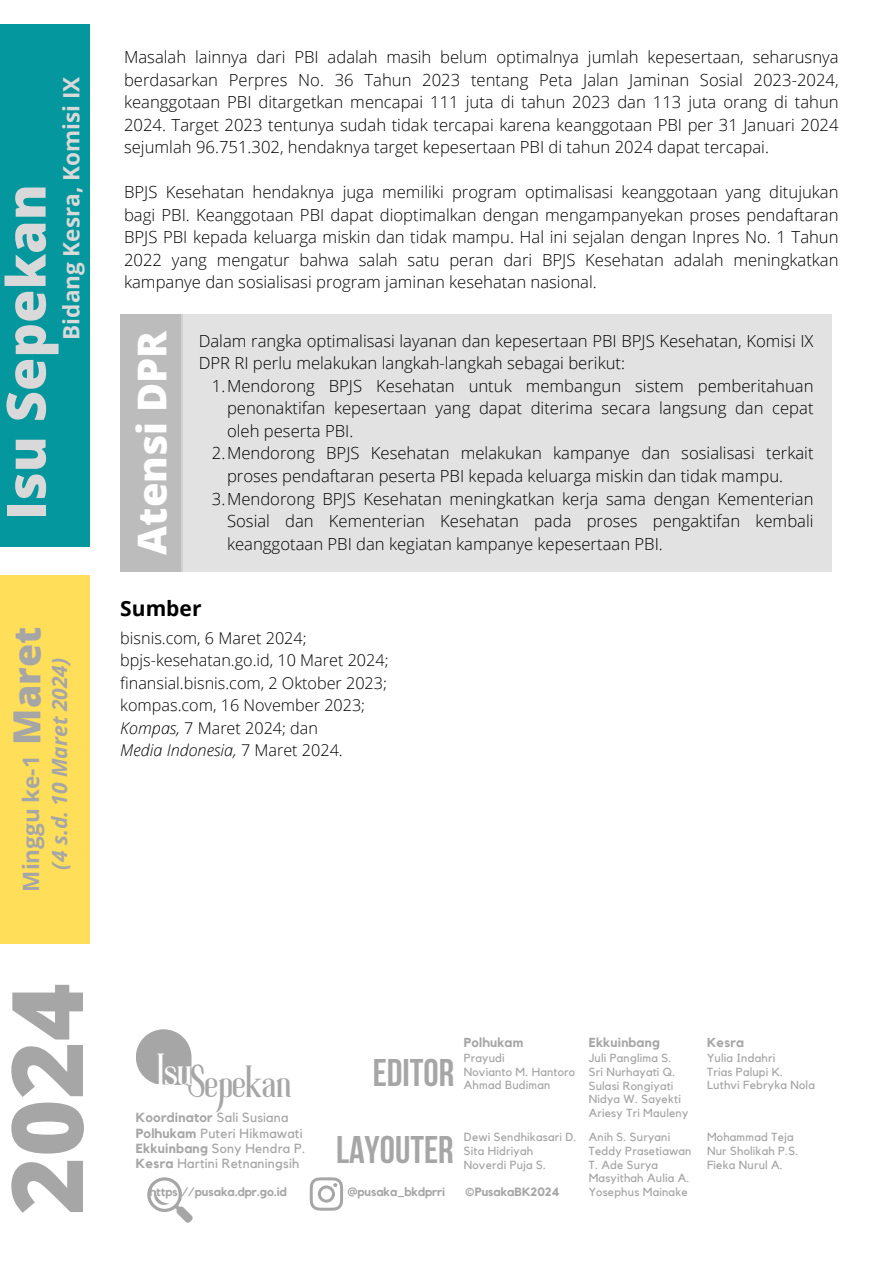
<style>
.page{position:relative;width:894px;height:1264px;background:#fff}
.page>*{position:absolute;margin:0;border:0;box-sizing:border-box;transform-origin:0 0}
.t1{font:800 98.85px "Open Sans";color:#a6a6a6}
.t2{font:800 54px "Open Sans";color:#d9d9d9}
.t3{font:40.65px "Roller Coaster";color:#a6a6a6}
.t4{font:800 39.75px "Open Sans";color:#fff}
.t5{font:700 38.4px "Bebas Neue";color:#a6a6a6}
.t6{font:800 37.5px "Open Sans";color:#a6a6a6}
.t7{font:700 22.5px "Open Sans";color:#d9d9d9}
.t8{font:700 22.5px "Open Sans";color:#a6a6a6}
.t9{font:italic 700 21px "Open Sans";color:#a6a6a6}
.t10{font:700 21px "Open Sans";color:#000}
.t11{font:300 16.65px/22.5px "Open Sans";color:#000;text-align:justify}
.t12{font:300 16.2px/22.5px "Open Sans";color:#000}
.t13{font:13.2px/15.5px "Kollektif";letter-spacing:.02em;color:#a6a6a6}
.t14{font:700 13.05px "Kollektif";letter-spacing:.02em;color:#a6a6a6}
.t15{font:700 12px "Kollektif";color:#a6a6a6}
.t16{font:11.7px/13.6px "Kollektif";letter-spacing:.02em;color:#a6a6a6}
.s1{font-style:italic}
.s2{font-weight:700}
</style>
<div class="page">
<div style="left:120px;top:314px;width:63px;height:257px;background:#bcbcbc"></div>
<div style="left:181px;top:314px;width:649px;height:257px;background:#e2e2e2"></div>
<div style="left:0;top:25px;width:89px;height:522px;background:#04979d"></div>
<div style="left:0;top:575px;width:89px;height:368px;background:#ffde59"></div>
<svg style="left:136px;top:1029px;width:55px;height:55px;background:#b3b3b3"></svg>
<svg style="left:309px;top:1177px;width:34px;height:33px"></svg>
<svg style="left:147px;top:1177px;width:46px;height:45px"></svg>
<h3 class="t7" style="left:55px;top:339px;width:264px;rotate:-90deg">Bidang Kesra, Komisi IX</h3>
<h2 class="t2" style="left:-12px;top:520px;width:337px;rotate:-90deg">Isu Sepekan</h2>
<h3 class="t6" style="left:0;top:744px;width:119px;rotate:-90deg">Maret</h3>
<h3 class="t8" style="left:15px;top:891px;width:138px;rotate:-90deg">Minggu ke-1</h3>
<p class="t9" style="left:45px;top:869px;width:214px;rotate:-90deg">(4 s.d. 10 Maret 2024)</p>
<p class="t11" style="left:124px;top:45px;width:715px">Masalah lainnya dari PBI adalah masih belum optimalnya jumlah kepesertaan, seharusnya berdasarkan Perpres No. 36 Tahun 2023 tentang Peta Jalan Jaminan Sosial 2023-2024, keanggotaan PBI ditargetkan mencapai 111 juta di tahun 2023 dan 113 juta orang di tahun 2024. Target 2023 tentunya sudah tidak tercapai karena keanggotaan PBI per 31 Januari 2024 sejumlah 96.751.302, hendaknya target kepesertaan PBI di tahun 2024 dapat tercapai.</p>
<p class="t11" style="left:124px;top:180px;width:715px">BPJS Kesehatan hendaknya juga memiliki program optimalisasi keanggotaan yang ditujukan bagi PBI. Keanggotaan PBI dapat dioptimalkan dengan mengampanyekan proses pendaftaran BPJS PBI kepada keluarga miskin dan tidak mampu. Hal ini sejalan dengan Inpres No. 1 Tahun 2022 yang mengatur bahwa salah satu peran dari BPJS Kesehatan adalah meningkatkan kampanye dan sosialisasi program jaminan kesehatan nasional.</p>
<h3 class="t4" style="left:124px;top:554px;width:226px;rotate:-90deg">Atensi DPR</h3>
<p class="t11" style="left:199px;top:329px;width:616px">Dalam rangka optimalisasi layanan dan kepesertaan PBI BPJS Kesehatan, Komisi IX<br>DPR RI perlu melakukan langkah-langkah sebagai berikut:</p>
<p class="t11" style="left:212px;top:374px;width:603px">1.Mendorong BPJS Kesehatan untuk membangun sistem pemberitahuan</p>
<p class="t11" style="left:227px;top:397px;width:588px">penonaktifan kepesertaan yang dapat diterima secara langsung dan cepat</p>
<p class="t11" style="left:227px;top:419px;width:128px">oleh peserta PBI.</p>
<p class="t11" style="left:212px;top:442px;width:603px">2.Mendorong BPJS Kesehatan melakukan kampanye dan sosialisasi terkait</p>
<p class="t11" style="left:227px;top:464px;width:557px">proses pendaftaran peserta PBI kepada keluarga miskin dan tidak mampu.</p>
<p class="t11" style="left:212px;top:487px;width:603px">3.Mendorong BPJS Kesehatan meningkatkan kerja sama dengan Kementerian</p>
<p class="t11" style="left:227px;top:509px;width:588px">Sosial dan Kementerian Kesehatan pada proses pengaktifan kembali</p>
<p class="t11" style="left:227px;top:532px;width:437px">keanggotaan PBI dan kegiatan kampanye kepesertaan PBI.</p>
<p class="t10" style="left:120px;top:593px;width:83px">Sumber</p>
<p class="t12" style="left:120px;top:626px;width:270px">bisnis.com, 6 Maret 2024; bpjs-kesehatan.go.id, 10 Maret 2024; finansial.bisnis.com, 2 Oktober 2023; kompas.com, 16 November 2023;<br><span class="s1">Kompas,</span> 7 Maret 2024; dan<br><span class="s1">Media Indonesia,</span> 7 Maret 2024.</p>
<h1 class="t1" style="left:-23px;top:1214px;width:233px;rotate:-90deg">2024</h1>
<h3 class="t3" style="left:157px;top:1066px;width:135px"><sup>Isu</sup>Sepekan</h3>
<p class="t13" style="left:136px;top:1110px;width:171px"><span class="s2">Koordinator</span> Sali Susiana<br><span class="s2">Polhukam</span> Puteri Hikmawati<br><span class="s2">Ekkuinbang</span> Sony Hendra P.<br><span class="s2">Kesra</span> Hartini Retnaningsih</p>
<p class="t15" style="left:149px;top:1186px;width:139px">https://pusaka.dpr.go.id</p>
<h3 class="t5" style="left:372px;top:1057px;width:83px">EDITOR</h3>
<p class="t14" style="left:463px;top:1036px;width:61px">Polhukam</p>
<p class="t16" style="left:463px;top:1051px;width:113px">Prayudi<br>Novianto M. Hantoro<br>Ahmad Budiman</p>
<p class="t14" style="left:588px;top:1036px;width:72px">Ekkuinbang</p>
<p class="t16" style="left:588px;top:1051px;width:101px">Juli Panglima S.<br>Sri Nurhayati Q.<br>Sulasi Rongiyati<br>Nidya W. Sayekti<br>Ariesy Tri Mauleny</p>
<h3 class="t5" style="left:336px;top:1134px;width:119px">LAYOUTER</h3>
<p class="t16" style="left:463px;top:1130px;width:114px">Dewi Sendhikasari D.<br>Sita Hidriyah<br>Noverdi Puja S.</p>
<p class="t15" style="left:347px;top:1186px;width:99px">@pusaka_bkdprri</p>
<p class="t15" style="left:464px;top:1186px;width:97px">©PusakaBK2024</p>
<p class="t16" style="left:588px;top:1130px;width:104px">Anih S. Suryani<br>Teddy Prasetiawan<br>T. Ade Surya<br>Masyithah Aulia A.<br>Yosephus Mainake</p>
<p class="t14" style="left:706px;top:1036px;width:39px">Kesra</p>
<p class="t16" style="left:706px;top:1051px;width:109px">Yulia Indahri<br>Trias Palupi K.<br>Luthvi Febryka Nola</p>
<p class="t16" style="left:706px;top:1130px;width:93px">Mohammad Teja<br>Nur Sholikah P.S.<br>Fieka Nurul A.</p>
</div>
